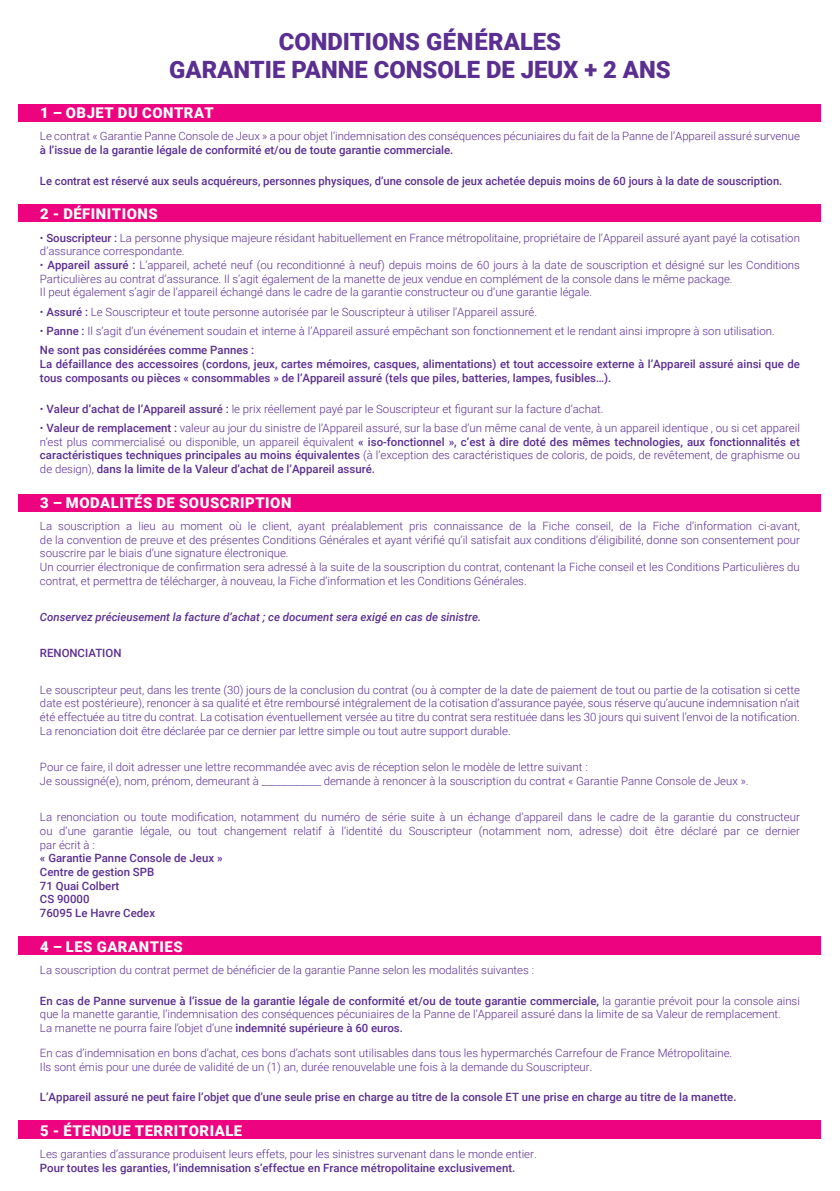
<style>
.page{position:relative;width:840px;height:1191px;background:#fff}
.page>*{position:absolute;margin:0;border:0;box-sizing:border-box;transform-origin:0 0}
.t1{font:900 23.8px/28.6px "Roboto";color:#5b2e91;text-align:center}
.t2{font:900 14.8px "Roboto";letter-spacing:.035em;color:#fff}
.t3{font:300 11.4px/13.6px "Roboto";color:#5b2e91}
.t4{font:500 11.4px/13.6px "Roboto";color:#5b2e91}
.t5{font:italic 500 11.4px "Roboto";color:#5b2e91}
.s1{font-weight:500}
</style>
<div class="page">
<div style="left:19px;top:936px;width:801px;height:18px;background:#ed0280"></div>
<div style="left:19px;top:1120px;width:801px;height:18px;background:#ed0280"></div>
<div style="left:19px;top:104px;width:801px;height:18px;background:#ed0280"></div>
<div style="left:19px;top:204px;width:801px;height:18px;background:#ed0280"></div>
<div style="left:19px;top:494px;width:801px;height:18px;background:#ed0280"></div>
<h1 class="t1" style="left:169px;top:26px;width:502px">CONDITIONS GÉNÉRALES<br>GARANTIE PANNE CONSOLE DE JEUX + 2 ANS</h1>
<p class="t2" style="left:40px;top:102px;width:175px">1 – OBJET DU CONTRAT</p>
<p class="t3" style="left:40px;top:129px;width:761px">Le contrat « Garantie Panne Console de Jeux » a pour objet l’indemnisation des conséquences pécuniaires du fait de la Panne de l’Appareil assuré survenue</p>
<p class="t4" style="left:40px;top:143px;width:414px">à l’issue de la garantie légale de conformité et/ou de toute garantie commerciale.</p>
<p class="t4" style="left:40px;top:173px;width:743px">Le contrat est réservé aux seuls acquéreurs, personnes physiques, d’une console de jeux achetée depuis moins de 60 jours à la date de souscription.</p>
<p class="t2" style="left:40px;top:204px;width:119px">2 - DÉFINITIONS</p>
<p class="t3" style="left:40px;top:230px;width:761px">• <span class="s1">Souscripteur :</span> La personne physique majeure résidant habituellement en France métropolitaine, propriétaire de l’Appareil assuré ayant payé la cotisation d’assurance correspondante.</p>
<p class="t3" style="left:40px;top:258px;width:761px">• <span class="s1">Appareil assuré :</span> L’appareil, acheté neuf (ou reconditionné à neuf) depuis moins de 60 jours à la date de souscription et désigné sur les Conditions<br>Particulières au contrat d’assurance. Il s’agit également de la manette de jeux vendue en complément de la console dans le même package.<br>Il peut également s’agir de l’appareil échangé dans le cadre de la garantie constructeur ou d’une garantie légale.</p>
<p class="t3" style="left:40px;top:304px;width:498px">• <span class="s1">Assuré :</span> Le Souscripteur et toute personne autorisée par le Souscripteur à utiliser l’Appareil assuré.</p>
<p class="t3" style="left:40px;top:321px;width:736px;line-height:19.4px">• <span class="s1">Panne :</span> Il s’agit d’un événement soudain et interne à l’Appareil assuré empêchant son fonctionnement et le rendant ainsi impropre à son utilisation.<br><span class="s1">Ne sont pas considérées comme Pannes :</span></p>
<p class="t4" style="left:40px;top:357px;width:761px">La défaillance des accessoires (cordons, jeux, cartes mémoires, casques, alimentations) et tout accessoire externe à l’Appareil assuré ainsi que de tous composants ou pièces « consommables » de l’Appareil assuré (tels que piles, batteries, lampes, fusibles…).</p>
<p class="t3" style="left:40px;top:401px;width:564px">• <span class="s1">Valeur d’achat de l’Appareil assuré :</span> le prix réellement payé par le Souscripteur et figurant sur la facture d’achat.</p>
<p class="t3" style="left:40px;top:420px;width:761px;text-align:justify">• <span class="s1">Valeur de remplacement :</span> valeur au jour du sinistre de l’Appareil assuré, sur la base d’un même canal de vente, à un appareil identique , ou si cet appareil n’est plus commercialisé ou disponible, un appareil équivalent <span class="s1">« iso‑fonctionnel », c’est à dire doté des mêmes technologies, aux fonctionnalités et caractéristiques techniques principales au moins équivalentes</span> (à l’exception des caractéristiques de coloris, de poids, de revêtement, de graphisme ou de design), <span class="s1">dans la limite de la Valeur d’achat de l’Appareil assuré.</span></p>
<p class="t2" style="left:40px;top:492px;width:252px">3 – MODALITÉS DE SOUSCRIPTION</p>
<p class="t3" style="left:40px;top:518px;width:761px">La souscription a lieu au moment où le client, ayant préalablement pris connaissance de la Fiche conseil, de la Fiche d’information ci-avant, de la convention de preuve et des présentes Conditions Générales et ayant vérifié qu’il satisfait aux conditions d’éligibilité, donne son consentement pour souscrire par le biais d’une signature électronique.<br>Un courrier électronique de confirmation sera adressé à la suite de la souscription du contrat, contenant la Fiche conseil et les Conditions Particulières du contrat, et permettra de télécharger, à nouveau, la Fiche d’information et les Conditions Générales.</p>
<p class="t5" style="left:40px;top:609px;width:442px">Conservez précieusement la facture d’achat ; ce document sera exigé en cas de sinistre.</p>
<p class="t4" style="left:40px;top:646px;width:83px">RENONCIATION</p>
<p class="t3" style="left:40px;top:682px;width:761px;text-align:justify">Le souscripteur peut, dans les trente (30) jours de la conclusion du contrat (ou à compter de la date de paiement de tout ou partie de la cotisation si cette date est postérieure), renoncer à sa qualité et être remboursé intégralement de la cotisation d’assurance payée, sous réserve qu’aucune indemnisation n’ait été effectuée au titre du contrat. La cotisation éventuellement versée au titre du contrat sera restituée dans les 30 jours qui suivent l’envoi de la notification.<br>La renonciation doit être déclarée par ce dernier par lettre simple ou tout autre support durable.</p>
<p class="t3" style="left:40px;top:760px;width:709px">Pour ce faire, il doit adresser une lettre recommandée avec avis de réception selon le modèle de lettre suivant :<br>Je soussigné(e), nom, prénom, demeurant à ____________ demande à renoncer à la souscription du contrat « Garantie Panne Console de Jeux ».</p>
<p class="t3" style="left:40px;top:810px;width:761px;text-align:justify">La renonciation ou toute modification, notamment du numéro de série suite à un échange d’appareil dans le cadre de la garantie du constructeur ou d’une garantie légale, ou tout changement relatif à l’identité du Souscripteur (notamment nom, adresse) doit être déclaré par ce dernier par écrit à :</p>
<p class="t4" style="left:40px;top:851px;width:184px">« Garantie Panne Console de Jeux »<br>Centre de gestion SPB<br>71 Quai Colbert<br>CS 90000<br>76095 Le Havre Cedex</p>
<p class="t2" style="left:40px;top:936px;width:144px">4 – LES GARANTIES</p>
<p class="t3" style="left:40px;top:962px;width:495px">La souscription du contrat permet de bénéficier de la garantie Panne selon les modalités suivantes :</p>
<p class="t3" style="left:40px;top:993px;width:761px"><span class="s1">En cas de Panne survenue à l’issue de la garantie légale de conformité et/ou de toute garantie commerciale,</span> la garantie prévoit pour la console ainsi que la manette garantie, l’indemnisation des conséquences pécuniaires de la Panne de l’Appareil assuré dans la limite de sa Valeur de remplacement.<br>La manette ne pourra faire l’objet d’une <span class="s1">indemnité supérieure à 60 euros.</span></p>
<p class="t3" style="left:40px;top:1045px;width:693px">En cas d’indemnisation en bons d’achat, ces bons d’achats sont utilisables dans tous les hypermarchés Carrefour de France Métropolitaine.<br>Ils sont émis pour une durée de validité de un (1) an, durée renouvelable une fois à la demande du Souscripteur.</p>
<p class="t4" style="left:40px;top:1090px;width:697px">L’Appareil assuré ne peut faire l’objet que d’une seule prise en charge au titre de la console ET une prise en charge au titre de la manette.</p>
<p class="t2" style="left:40px;top:1120px;width:203px">5 - ÉTENDUE TERRITORIALE</p>
<p class="t3" style="left:40px;top:1147px;width:498px">Les garanties d’assurance produisent leurs effets, pour les sinistres survenant dans le monde entier.</p>
<p class="t4" style="left:40px;top:1160px;width:476px">Pour toutes les garanties, l’indemnisation s’effectue en France métropolitaine exclusivement.</p>
</div>
